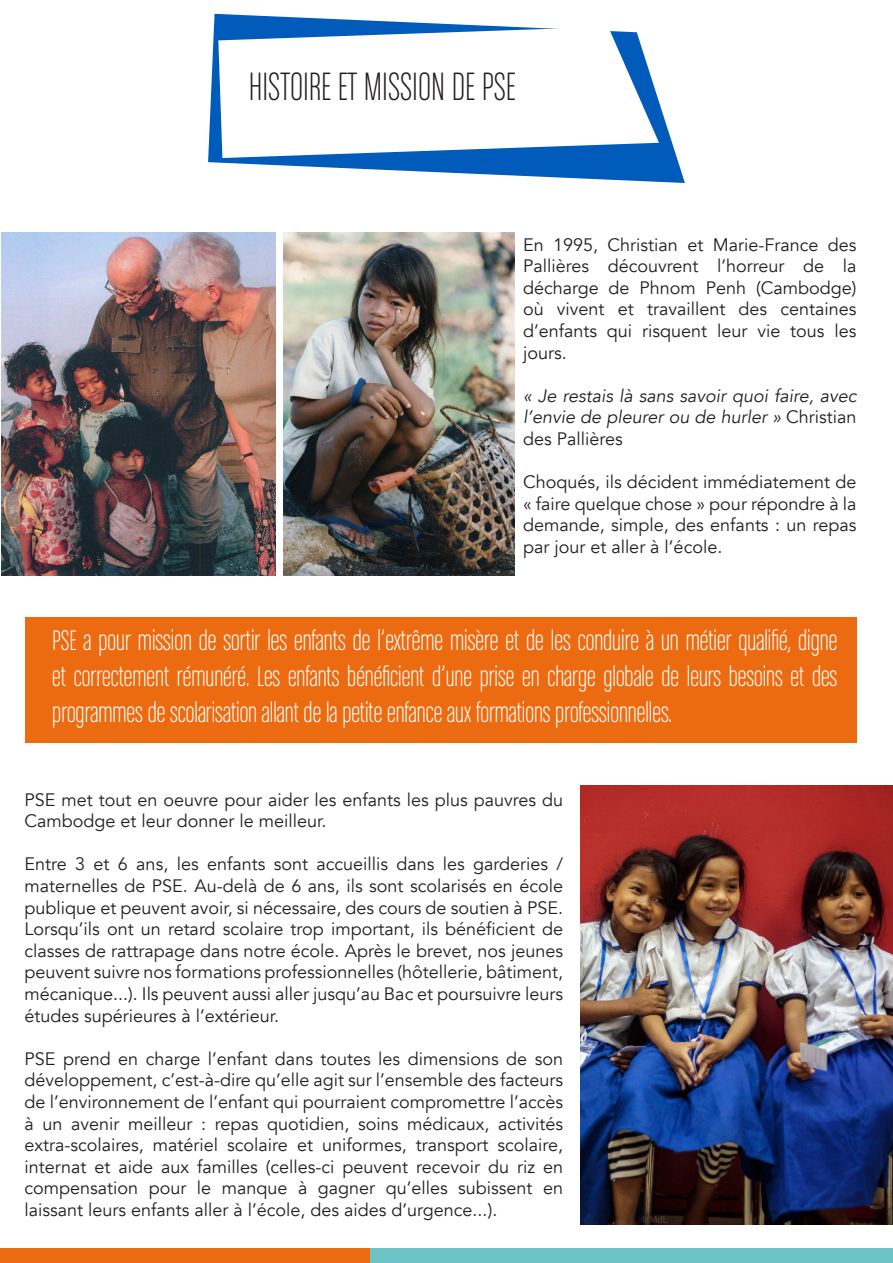
<style>
.page{position:relative;width:893px;height:1263px;background:#fff}
.page>*{position:absolute;margin:0;border:0;box-sizing:border-box;transform-origin:0 0}
.t1{font:42px "Chalet Comprime Milan Sixty";color:#231f20}
.t2{font:30px/36px "Chalet Comprime Milan Sixty";color:#fff;text-align:justify}
.t3{font:18px/21.6px "Avenir";color:#231f20;text-align:justify}
.t4{font:italic 18px/21.6px "Avenir";color:#231f20;text-align:justify}
.s1{font-style:normal}
</style>
<div class="page">
<div style="left:370px;top:1248px;width:523px;height:15px;background:#6dc4c6"></div>
<div style="left:0;top:1248px;width:370px;height:15px;background:#ec6b10"></div>
<svg style="left:208px;top:14px;width:477px;height:169px"></svg>
<svg style="left:218px;top:27px;width:441px;height:131px"></svg>
<img style="left:2px;top:233px;width:274px;height:343px">
<img style="left:283px;top:233px;width:231px;height:343px">
<div style="left:25px;top:617px;width:831px;height:125px;background:#ec6b10"></div>
<img style="left:580px;top:786px;width:313px;height:439px">
<h1 class="t1" style="left:249px;top:64px;width:268px">HISTOIRE ET MISSION DE PSE</h1>
<p class="t3" style="left:523px;top:234px;width:335px">En 1995, Christian et Marie-France des Pallières découvrent l’horreur de la décharge de Phnom Penh (Cambodge) où vivent et travaillent des centaines d’enfants qui risquent leur vie tous les jours.</p>
<p class="t4" style="left:523px;top:385px;width:335px">« Je restais là sans savoir quoi faire, avec l’envie de pleurer ou de hurler » <span class="s1">Christian des Pallières</span></p>
<p class="t3" style="left:523px;top:471px;width:335px">Choqués, ils décident immédiatement de « faire quelque chose » pour répondre à la demande, simple, des enfants : un repas par jour et aller à l’école.</p>
<p class="t2" style="left:52px;top:622px;width:786px">PSE a pour mission de sortir les enfants de l’extrême misère et de les conduire à un métier qualifié, digne et correctement rémunéré. Les enfants bénéficient d’une prise en charge globale de leurs besoins et des programmes de scolarisation allant de la petite enfance aux formations professionnelles.</p>
<p class="t3" style="left:25px;top:789px;width:540px">PSE met tout en oeuvre pour aider les enfants les plus pauvres du<br>Cambodge et leur donner le meilleur.</p>
<p class="t3" style="left:25px;top:854px;width:540px">Entre 3 et 6 ans, les enfants sont accueillis dans les garderies / maternelles de PSE. Au-delà de 6 ans, ils sont scolarisés en école publique et peuvent avoir, si nécessaire, des cours de soutien à PSE.<br>Lorsqu’ils ont un retard scolaire trop important, ils bénéficient de classes de rattrapage dans notre école. Après le brevet, nos jeunes peuvent suivre nos formations professionnelles (hôtellerie, bâtiment, mécanique...). Ils peuvent aussi aller jusqu’au Bac et poursuivre leurs études supérieures à l’extérieur.</p>
<p class="t3" style="left:25px;top:1048px;width:540px">PSE prend en charge l’enfant dans toutes les dimensions de son développement, c’est-à-dire qu’elle agit sur l’ensemble des facteurs de l’environnement de l’enfant qui pourraient compromettre l’accès à un avenir meilleur : repas quotidien, soins médicaux, activités extra-scolaires, matériel scolaire et uniformes, transport scolaire, internat et aide aux familles (celles-ci peuvent recevoir du riz en compensation pour le manque à gagner qu’elles subissent en laissant leurs enfants aller à l’école, des aides d’urgence...).</p>
</div>
